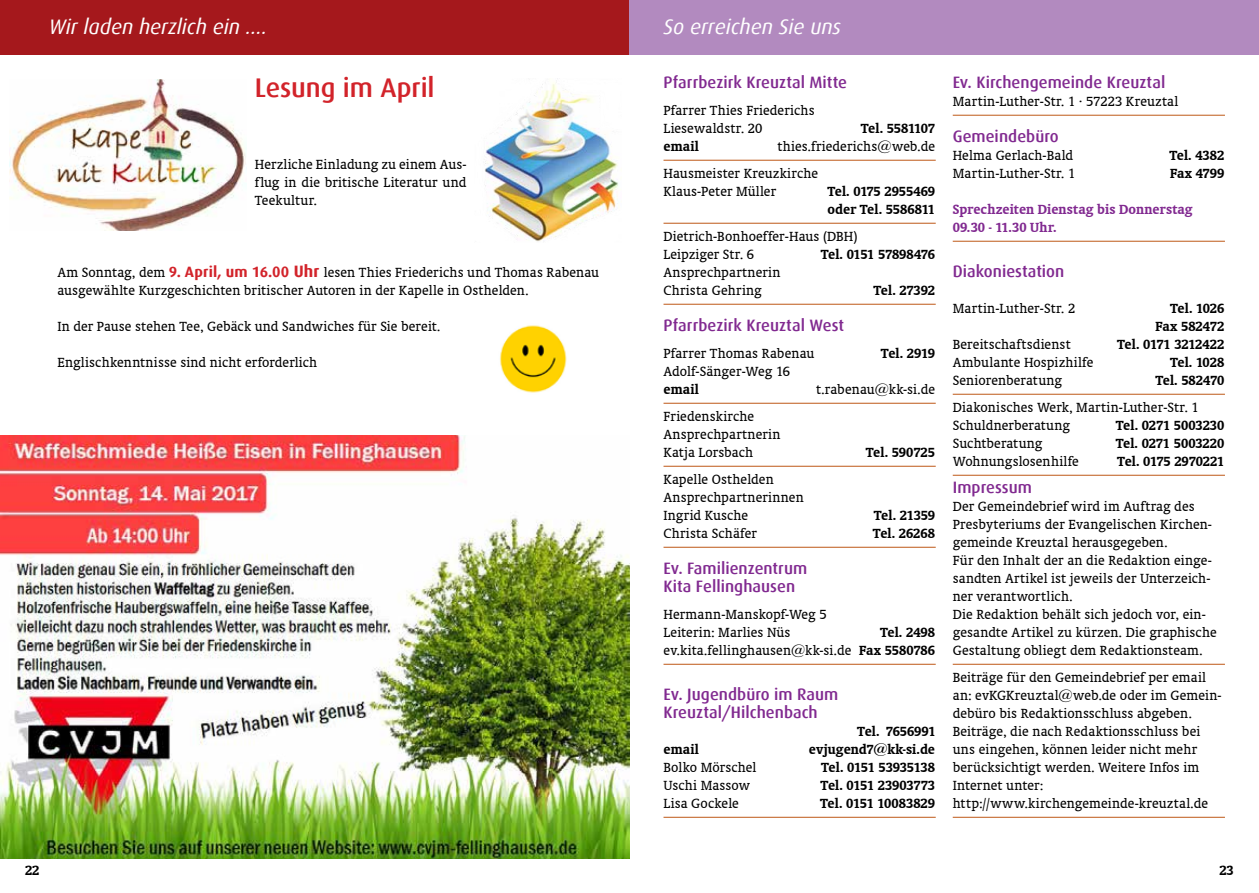
<style>
.page{position:relative;width:1259px;height:893px;background:#fff}
.page>*{position:absolute;margin:0;border:0;box-sizing:border-box;transform-origin:0 0}
.t1{font:500 27px "Dax";letter-spacing:-.005em;color:#d2232a}
.t2{font:italic 21px "Dax";color:#fff}
.t3{font:500 16.5px/18px "Dax";letter-spacing:.005em;color:#812990}
.t4{font:15px/18px "Oranda BT";letter-spacing:.005em;color:#000}
.t5{font:700 15px/18px "Oranda BT";letter-spacing:-.01em;color:#000}
.t6{font:700 15px/18px "Oranda BT";letter-spacing:.005em;color:#812990}
.s1{font-family:"Dax";font-weight:700;color:#d2232a}
.s2{font-family:"Dax";font-weight:700;font-size:16.5px;color:#d2232a}
.s3{font-weight:700}
</style>
<div class="page">
<div style="left:0;top:0;width:644px;height:54px;background:#a5181c"></div>
<img style="left:10px;top:80px;width:236px;height:151px">
<img style="left:485px;top:82px;width:134px;height:160px">
<img style="left:500px;top:325px;width:67px;height:68px">
<img style="left:0;top:436px;width:629px;height:423px">
<hr style="left:663px;top:160px;width:272px;height:1px;background:#be5817">
<hr style="left:663px;top:223px;width:272px;height:1px;background:#be5817">
<hr style="left:663px;top:304px;width:272px;height:1px;background:#be5817">
<hr style="left:663px;top:403px;width:272px;height:1px;background:#be5817">
<hr style="left:663px;top:466px;width:272px;height:1px;background:#be5817">
<hr style="left:663px;top:547px;width:272px;height:1px;background:#be5817">
<hr style="left:663px;top:664px;width:272px;height:1px;background:#be5817">
<hr style="left:663px;top:817px;width:272px;height:1px;background:#be5817">
<hr style="left:952px;top:115px;width:273px;height:1px;background:#be5817">
<hr style="left:952px;top:241px;width:273px;height:1px;background:#be5817">
<hr style="left:952px;top:394px;width:273px;height:1px;background:#be5817">
<hr style="left:952px;top:475px;width:273px;height:1px;background:#be5817">
<hr style="left:952px;top:664px;width:273px;height:1px;background:#be5817">
<hr style="left:952px;top:817px;width:273px;height:1px;background:#be5817">
<div style="left:629px;top:0;width:630px;height:54px;background:#b28abf"></div>
<h2 class="t2" style="left:49px;top:15px;width:220px">Wir laden herzlich ein ....</h2>
<h2 class="t2" style="left:663px;top:15px;width:179px">So erreichen Sie uns</h2>
<h1 class="t1" style="left:255px;top:73px;width:181px">Lesung im April</h1>
<p class="t4" style="left:255px;top:155px;width:213px;text-align:justify">Herzliche Einladung zu einem Aus&shy;flug in die britische Literatur und Teekultur.</p>
<p class="t4" style="left:57px;top:263px;width:543px">Am Sonntag, dem <span class="s1">9. April, um 16.00</span> <span class="s2">Uhr</span> lesen Thies Friederichs und Thomas Rabenau ausgewählte Kurzgeschichten britischer Autoren in der Kapelle in Osthelden.</p>
<p class="t4" style="left:57px;top:317px;width:384px">In der Pause stehen Tee, Gebäck und Sandwiches für Sie bereit.</p>
<p class="t4" style="left:57px;top:353px;width:261px">Englischkenntnisse sind nicht erforderlich</p>
<p class="t3" style="left:663px;top:73px;width:185px">Pfarrbezirk Kreuztal Mitte</p>
<p class="t4" style="left:663px;top:101px;width:153px">Pfarrer Thies Friederichs<br>Liesewaldstr. 20</p>
<p class="t5" style="left:861px;top:119px;width:76px">Tel. 5581107</p>
<p class="t4" style="left:663px;top:133px;width:273px;line-height:27px;text-indent:114px">thies.friederichs@web.de<br>Hausmeister Kreuzkirche</p>
<p class="t4" style="left:663px;top:182px;width:114px">Klaus-Peter Müller</p>
<p class="t5" style="left:827px;top:182px;width:109px">Tel. 0175 2955469 oder Tel. 5586811</p>
<p class="t4" style="left:663px;top:227px;width:195px">Dietrich-Bonhoeffer-Haus (DBH)<br>Leipziger Str. 6</p>
<p class="t5" style="left:663px;top:137px;width:37px">email</p>
<p class="t5" style="left:820px;top:245px;width:116px">Tel. 0151 57898476</p>
<p class="t4" style="left:663px;top:263px;width:118px">Ansprechpartnerin<br>Christa Gehring</p>
<p class="t5" style="left:873px;top:281px;width:63px">Tel. 27392</p>
<p class="t3" style="left:663px;top:316px;width:182px">Pfarrbezirk Kreuztal West</p>
<p class="t4" style="left:663px;top:344px;width:152px">Pfarrer Thomas Rabenau</p>
<p class="t5" style="left:881px;top:344px;width:56px">Tel. 2919</p>
<p class="t4" style="left:663px;top:362px;width:128px">Adolf-Sänger-Weg 16</p>
<p class="t5" style="left:663px;top:380px;width:37px">email</p>
<p class="t4" style="left:816px;top:380px;width:120px">t.rabenau@kk-si.de</p>
<p class="t4" style="left:663px;top:407px;width:118px">Friedenskirche<br>Ansprechpartnerin<br>Katja Lorsbach</p>
<p class="t5" style="left:866px;top:443px;width:71px">Tel. 590725</p>
<p class="t4" style="left:663px;top:470px;width:142px">Kapelle Osthelden<br>Ansprechpartnerinnen<br>Ingrid Kusche</p>
<p class="t5" style="left:874px;top:506px;width:63px">Tel. 21359</p>
<p class="t4" style="left:663px;top:524px;width:95px">Christa Schäfer</p>
<p class="t5" style="left:873px;top:524px;width:64px">Tel. 26268</p>
<p class="t3" style="left:663px;top:559px;width:145px">Ev. Familienzentrum<br>Kita Fellinghausen</p>
<p class="t4" style="left:663px;top:605px;width:165px">Hermann-Manskopf-Weg 5<br>Leiterin: Marlies Nüs</p>
<p class="t4" style="left:663px;top:623px;width:273px;text-align:right"><span class="s3">Tel. 2498<br></span>ev.kita.fellinghausen@kk-si.de <span class="s3">Fax 5580786</span></p>
<p class="t3" style="left:663px;top:685px;width:176px">Ev. Jugendbüro im Raum<br>Kreuztal/Hilchenbach</p>
<p class="t5" style="left:857px;top:722px;width:80px">Tel. 7656991</p>
<p class="t5" style="left:663px;top:740px;width:37px">email</p>
<p class="t5" style="left:809px;top:740px;width:128px">evjugend7@kk-si.de</p>
<p class="t4" style="left:663px;top:758px;width:94px">Bolko Mörschel</p>
<p class="t5" style="left:821px;top:758px;width:115px">Tel. 0151 53935138</p>
<p class="t4" style="left:663px;top:776px;width:88px">Uschi Massow</p>
<p class="t5" style="left:820px;top:776px;width:116px">Tel. 0151 23903773</p>
<p class="t4" style="left:663px;top:794px;width:77px">Lisa Gockele</p>
<p class="t5" style="left:820px;top:794px;width:116px">Tel. 0151 10083829</p>
<p class="t3" style="left:952px;top:73px;width:214px">Ev. Kirchengemeinde Kreuztal</p>
<p class="t4" style="left:952px;top:92px;width:227px">Martin-Luther-Str. 1 · 57223 Kreuztal</p>
<p class="t3" style="left:952px;top:127px;width:107px">Gemeindebüro</p>
<p class="t4" style="left:952px;top:146px;width:122px">Helma Gerlach-Bald</p>
<p class="t5" style="left:1169px;top:146px;width:56px">Tel. 4382</p>
<p class="t4" style="left:952px;top:164px;width:124px">Martin-Luther-Str. 1</p>
<p class="t5" style="left:1170px;top:164px;width:56px">Fax 4799</p>
<p class="t6" style="left:952px;top:200px;width:241px">Sprechzeiten Dienstag bis Donnerstag<br>09.30 - 11.30 Uhr.</p>
<p class="t3" style="left:952px;top:262px;width:113px">Diakoniestation</p>
<p class="t4" style="left:952px;top:299px;width:124px">Martin-Luther-Str. 2</p>
<p class="t5" style="left:1155px;top:299px;width:70px;text-align:right">Tel. 1026<br>Fax 582472</p>
<p class="t4" style="left:952px;top:335px;width:119px">Bereitschaftsdienst</p>
<p class="t5" style="left:1117px;top:335px;width:109px">Tel. 0171 3212422</p>
<p class="t4" style="left:952px;top:353px;width:142px">Ambulante Hospizhilfe</p>
<p class="t5" style="left:1170px;top:353px;width:56px">Tel. 1028</p>
<p class="t4" style="left:952px;top:371px;width:111px">Seniorenberatung</p>
<p class="t5" style="left:1155px;top:371px;width:70px">Tel. 582470</p>
<p class="t4" style="left:952px;top:398px;width:248px">Diakonisches Werk, Martin-Luther-Str. 1<br>Schuldnerberatung</p>
<p class="t5" style="left:1116px;top:416px;width:110px">Tel. 0271 5003230</p>
<p class="t4" style="left:952px;top:434px;width:91px">Suchtberatung</p>
<p class="t5" style="left:1115px;top:434px;width:110px">Tel. 0271 5003220</p>
<p class="t4" style="left:952px;top:452px;width:128px">Wohnungslosenhilfe</p>
<p class="t5" style="left:1117px;top:452px;width:108px">Tel. 0175 2970221</p>
<p class="t3" style="left:952px;top:478px;width:81px">Impressum</p>
<p class="t4" style="left:952px;top:497px;width:265px">Der Gemeindebrief wird im Auftrag des Presbyteriums der Evangelischen Kirchen&shy;gemeinde Kreuztal herausgegeben.<br>Für den Inhalt der an die Redaktion einge&shy;sandten Artikel ist jeweils der Unterzeich&shy;ner verantwortlich.<br>Die Redaktion behält sich jedoch vor, ein&shy;gesandte Artikel zu kürzen. Die graphische Gestaltung obliegt dem Redaktionsteam.</p>
<p class="t4" style="left:952px;top:668px;width:270px">Beiträge für den Gemeindebrief per email an: evKGKreuztal@web.de oder im Gemein&shy;debüro bis Redaktionsschluss abgeben.<br>Beiträge, die nach Redaktionsschluss bei uns eingehen, können leider nicht mehr berücksichtigt werden. Weitere Infos im Internet unter: http://www.kirchengemeinde-kreuztal.de</p>
<p class="t5" style="left:25px;top:861px;width:16px">22</p>
<p class="t5" style="left:1219px;top:861px;width:16px">23</p>
</div>
